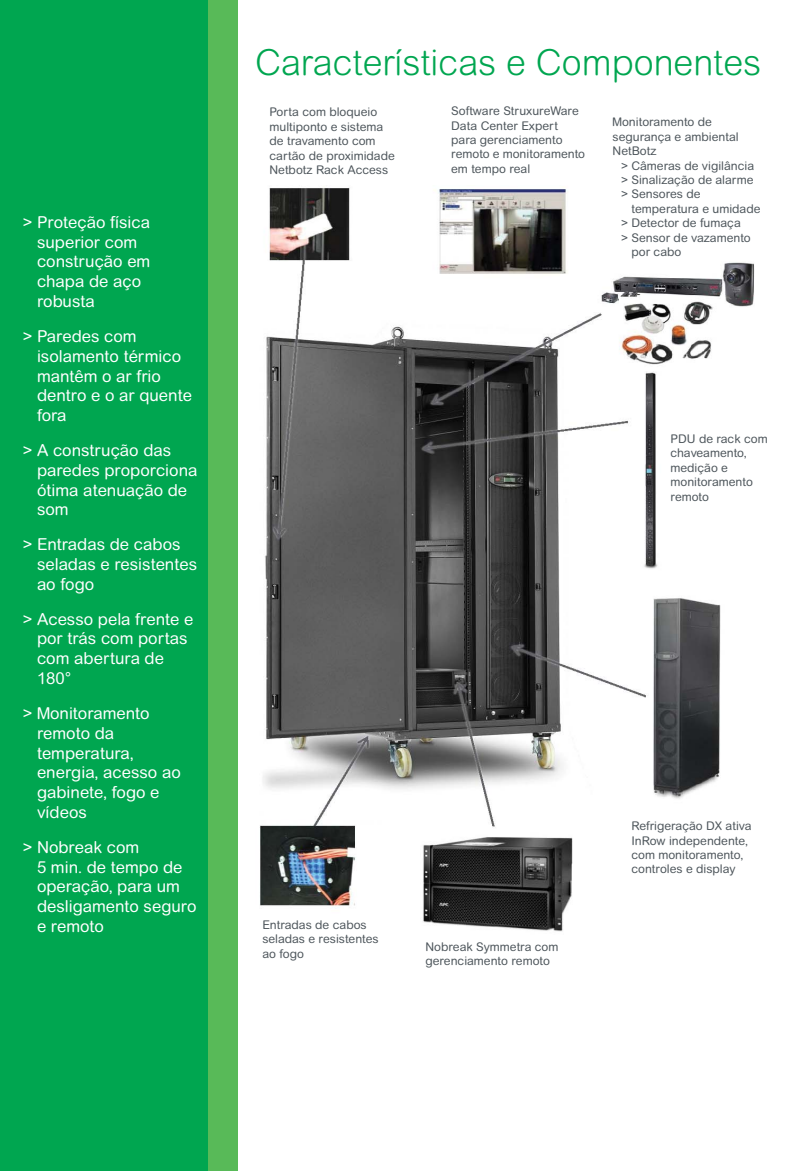
<style>
.page{position:relative;width:810px;height:1171px;background:#fff}
.page>*{position:absolute;margin:0;border:0;box-sizing:border-box;transform-origin:0 0}
.t1{font:300 36px "Arial Rounded MT Std";color:#00a650}
.t2{font:16.5px/19.8px "Arial Rounded MT Std";color:#fff}
.t3{font:12px/14.4px "Arial Rounded MT Std";color:#4d555b}
</style>
<div class="page">
<div style="left:0;top:0;width:208px;height:1170px;background:#00a650"></div>
<div style="left:209px;top:0;width:29px;height:1170px;background:#58ba58"></div>
<img style="left:260px;top:187px;width:495px;height:745px">
<h2 class="t2" style="left:37px;top:214px;width:115px;text-indent:-14px">&gt; Proteção física superior com construção em chapa de aço robusta</h2>
<h2 class="t2" style="left:37px;top:328px;width:156px;text-indent:-14px">&gt; Paredes com isolamento térmico mantêm o ar frio dentro e o ar quente fora</h2>
<h2 class="t2" style="left:37px;top:442px;width:162px;text-indent:-14px">&gt; A construção das paredes proporciona ótima atenuação de som</h2>
<h2 class="t2" style="left:37px;top:536px;width:162px;text-indent:-14px">&gt; Entradas de cabos seladas e resistentes ao fogo</h2>
<h2 class="t2" style="left:37px;top:610px;width:158px;text-indent:-14px">&gt; Acesso pela frente e por trás com portas com abertura de<br>180°</h2>
<h2 class="t2" style="left:37px;top:705px;width:145px;text-indent:-14px">&gt; Monitoramento remoto da temperatura, energia, acesso ao gabinete, fogo e vídeos</h2>
<h2 class="t2" style="left:37px;top:838px;width:161px;text-indent:-14px">&gt; Nobreak com<br>5 min. de tempo de operação, para um desligamento seguro e remoto</h2>
<h1 class="t1" style="left:255px;top:49px;width:508px">Características e Componentes</h1>
<p class="t3" style="left:270px;top:106px;width:127px">Porta com bloqueio multiponto e sistema de travamento com cartão de proximidade<br>Netbotz Rack Access</p>
<p class="t3" style="left:451px;top:105px;width:135px">Software StruxureWare<br>Data Center Expert para gerenciamento remoto e monitoramento em tempo real</p>
<p class="t3" style="left:613px;top:116px;width:128px">Monitoramento de segurança e ambiental<br>NetBotz</p>
<p class="t3" style="left:621px;top:159px;width:135px;text-align:justify">&gt; Câmeras de vigilância &gt; Sinalização de alarme &gt; Sensores de</p>
<p class="t3" style="left:631px;top:203px;width:131px">temperatura e umidade</p>
<p class="t3" style="left:621px;top:217px;width:121px">&gt; Detector de fumaça</p>
<p class="t3" style="left:621px;top:231px;width:131px">&gt; Sensor de vazamento</p>
<p class="t3" style="left:631px;top:246px;width:52px">por cabo</p>
<p class="t3" style="left:671px;top:432px;width:99px">PDU de rack com chaveamento, medição e monitoramento remoto</p>
<p class="t3" style="left:262px;top:918px;width:118px">Entradas de cabos seladas e resistentes ao fogo</p>
<p class="t3" style="left:425px;top:940px;width:135px">Nobreak Symmetra com gerenciamento remoto</p>
<p class="t3" style="left:631px;top:819px;width:122px">Refrigeração DX ativa<br>InRow independente, com monitoramento, controles e display</p>
</div>
